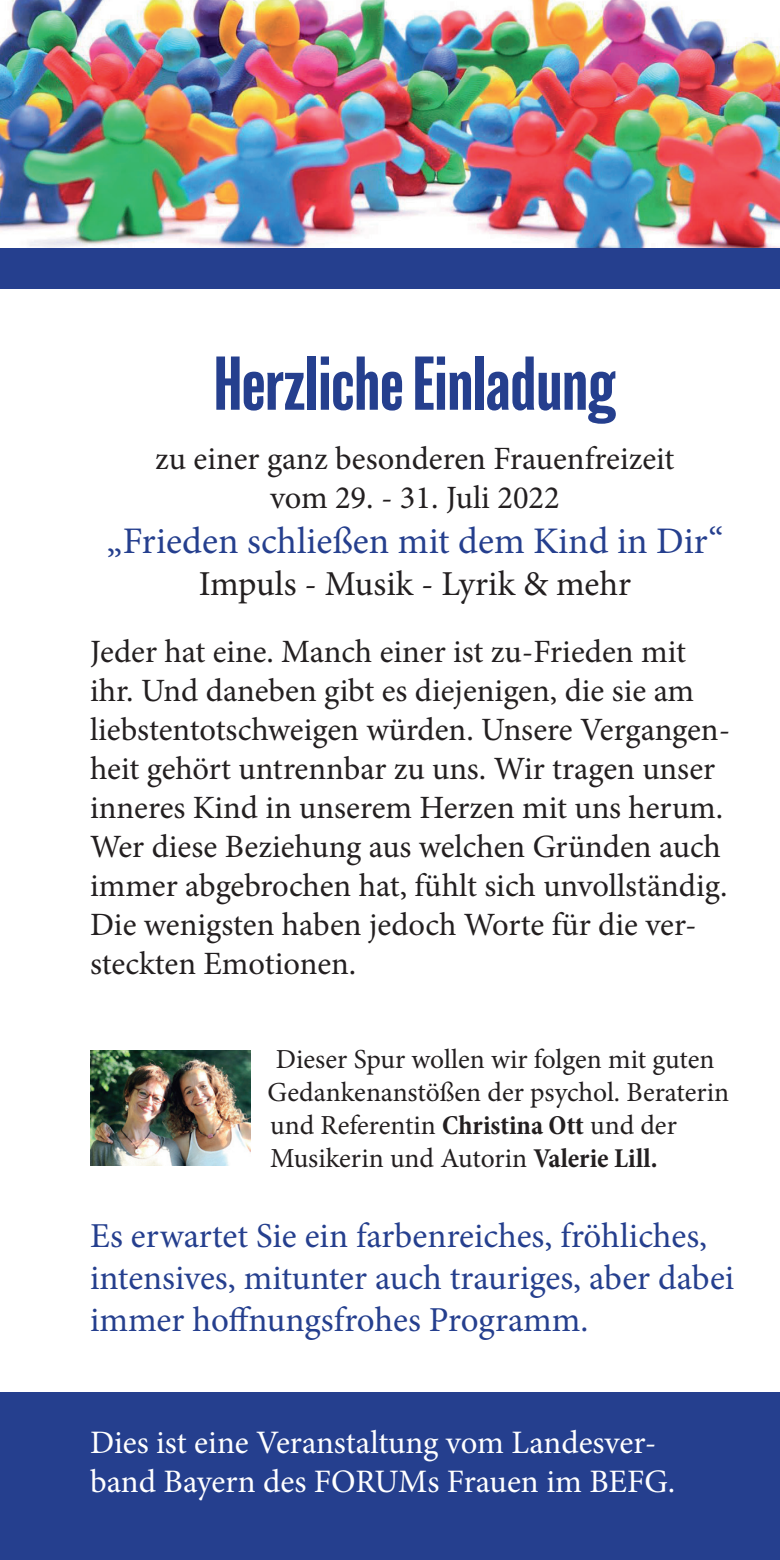
<style>
.page{position:relative;width:780px;height:1560px;background:#fff}
.page>*{position:absolute;margin:0;border:0;box-sizing:border-box;transform-origin:0 0}
.t1{font:condensed 70px "Balboa";color:#253f8e}
.t2{font:37.5px "Minion Pro";color:#253f8e}
.t3{font:35px/42px "Minion Pro";color:#253f8e}
.t4{font:35px "Minion Pro";letter-spacing:-.005em;color:#231f20}
.t5{font:32.75px/39.2px "Minion Pro";color:#fff}
.t6{font:32.5px/39px "Minion Pro";color:#231f20;text-align:center}
.t7{font:27.5px/33px "Minion Pro";color:#231f20}
.s1{font-weight:700;font-stretch:condensed}
</style>
<div class="page">
<img style="left:0;top:0;width:780px;height:248px">
<div style="left:0;top:248px;width:780px;height:41px;background:#253f8e"></div>
<img style="left:90px;top:1050px;width:160px;height:114px">
<div style="left:0;top:1391px;width:780px;height:168px;background:#253f8e"></div>
<h1 class="t1" style="left:214px;top:347px;width:403px">Herzliche Einladung</h1>
<p class="t6" style="left:155px;top:439px;width:520px">zu einer ganz besonderen Frauenfreizeit vom 29. - 31. Juli 2022</p>
<p class="t2" style="left:106px;top:516px;width:618px">„Frieden schließen mit dem Kind in Dir“</p>
<p class="t4" style="left:199px;top:560px;width:433px">Impuls - Musik - Lyrik &amp; mehr</p>
<p class="t6" style="left:90px;top:631px;width:641px;text-align:left">Jeder hat eine. Manch einer ist zu-Frieden mit ihr. Und daneben gibt es diejenigen, die sie am liebstentotschweigen würden. Unsere Vergangen&shy;heit gehört untrennbar zu uns. Wir tragen unser inneres Kind in unserem Herzen mit uns herum.<br>Wer diese Beziehung aus welchen Gründen auch immer abgebrochen hat, fühlt sich unvollständig.<br>Die wenigsten haben jedoch Worte für die ver&shy;steckten Emotionen.</p>
<p class="t7" style="left:267px;top:1042px;width:463px;text-indent:8px">Dieser Spur wollen wir folgen mit guten Gedankenanstößen der psychol. Beraterin und Referentin <span class="s1">Christina Ott</span> und der Musikerin und Autorin <span class="s1">Valerie Lill.</span></p>
<p class="t3" style="left:90px;top:1214px;width:645px">Es erwartet Sie ein farbenreiches, fröhliches, intensives, mitunter auch trauriges, aber dabei immer hoffnungsfrohes Programm.</p>
<p class="t5" style="left:90px;top:1422px;width:586px">Dies ist eine Veranstaltung vom Landesver&shy;band Bayern des FORUMs Frauen im BEFG.</p>
</div>
